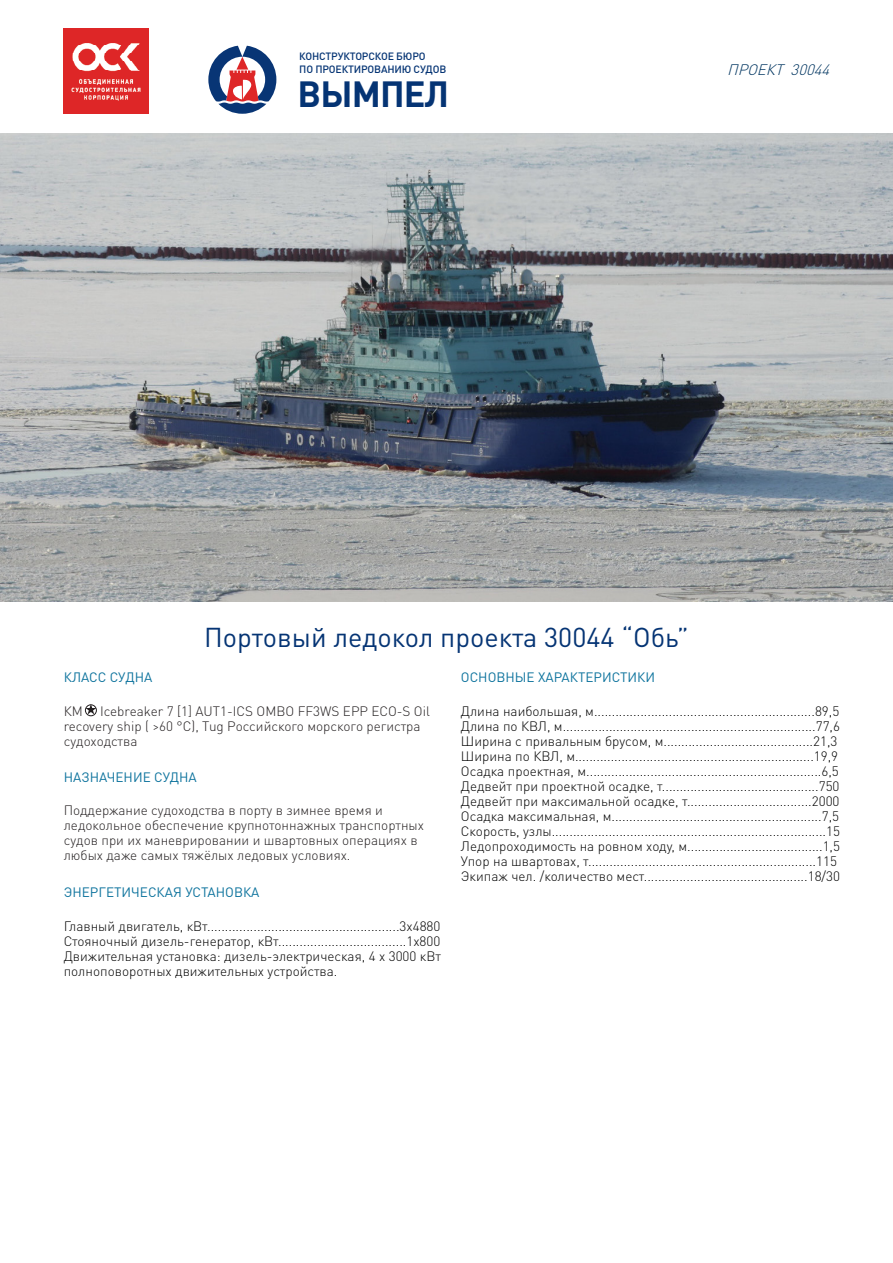
<style>
.page{position:relative;width:893px;height:1263px;background:#fff}
.page>*{position:absolute;margin:0;border:0;box-sizing:border-box;transform-origin:0 0}
.t1{font:700 36px "DIN Pro";letter-spacing:-.025em;color:#053474}
.t2{font:27px "DIN Pro";color:#053474}
.Основной_абзац{font:italic 300 15px "DIN Pro";color:#003560}
.t3{font:300 13.5px/15px "DIN Pro";color:#000}
.t4{font:300 13.5px/15px "DIN Pro";color:#231f20}
.t5{font:13.5px "DIN Pro";color:#0d739d}
.t6{font:500 10.5px "DIN Pro";letter-spacing:-.015em;color:#053474}
</style>
<div class="page">
<img style="left:64px;top:29px;width:85px;height:85px">
<svg style="left:208px;top:46px;width:68px;height:68px"></svg>
<svg style="left:85px;top:704px;width:10px;height:10px"></svg>
<div style="left:85px;top:704px;width:12px;height:12px;border:1px solid #231f20;border-radius:50%"></div>
<img style="left:0;top:134px;width:893px;height:467px">
<p class="t6" style="left:299px;top:49px;width:128px">КОНСТРУКТОРСКОЕ БЮРО</p>
<p class="t6" style="left:299px;top:62px;width:149px">ПО ПРОЕКТИРОВАНИЮ СУДОВ</p>
<p class="Основной_абзац" style="left:727px;top:60px;width:109px">ПРОЕКТ 30044</p>
<p class="t1" style="left:298px;top:70px;width:153px">ВЫМПЕЛ</p>
<p class="t2" style="left:204px;top:619px;width:486px">Портовый ледокол проекта 30044 “Обь”</p>
<p class="t5" style="left:64px;top:668px;width:90px">КЛАСС СУДНА</p>
<p class="t4" style="left:64px;top:703px;width:21px">КМ</p>
<p class="t4" style="left:64px;top:703px;width:368px;text-indent:36px">Icebreaker 7 [1] АUT1-IСS OMBO FF3WS EPP ЕСО-S Oil recovery ship ( &gt;60 °С), Tug Российского морского регистра судоходства</p>
<p class="t5" style="left:64px;top:767px;width:135px">НАЗНАЧЕНИЕ СУДНА</p>
<p class="t4" style="left:64px;top:802px;width:362px">Поддержание судоходства в порту в зимнее время и ледокольное обеспечение крупнотоннажных транспортных судов при их маневрировании и швартовных операциях в любых даже самых тяжёлых ледовых условиях.</p>
<p class="t5" style="left:64px;top:883px;width:197px">ЭНЕРГЕТИЧЕСКАЯ УСТАНОВКА</p>
<p class="t3" style="left:64px;top:918px;width:378px">Главный двигатель, кВт......................................................3х4880</p>
<p class="t3" style="left:64px;top:933px;width:378px">Стояночный дизель-генератор, кВт....................................1х800</p>
<p class="t3" style="left:64px;top:948px;width:379px">Движительная установка: дизель-электрическая, 4 х 3000 кВт полноповоротных движительных устройства.</p>
<p class="t5" style="left:461px;top:668px;width:196px">ОСНОВНЫЕ ХАРАКТЕРИСТИКИ</p>
<p class="t3" style="left:461px;top:703px;width:380px">Длина наибольшая, м..............................................................89,5</p>
<p class="t3" style="left:461px;top:718px;width:381px">Длина по КВЛ, м.......................................................................77,6</p>
<p class="t3" style="left:461px;top:733px;width:378px">Ширина с привальным брусом, м..........................................21,3</p>
<p class="t3" style="left:461px;top:748px;width:379px">Ширина по КВЛ, м...................................................................19,9</p>
<p class="t3" style="left:461px;top:763px;width:379px">Осадка проектная, м..................................................................6,5</p>
<p class="t3" style="left:461px;top:778px;width:380px">Дедвейт при проектной осадке, т............................................750</p>
<p class="t3" style="left:461px;top:793px;width:380px">Дедвейт при максимальной осадке, т...................................2000</p>
<p class="t3" style="left:461px;top:808px;width:380px">Осадка максимальная, м...........................................................7,5</p>
<p class="t3" style="left:461px;top:823px;width:381px">Скорость, узлы.............................................................................15</p>
<p class="t3" style="left:461px;top:838px;width:381px">Ледопроходимость на ровном ходу, м......................................1,5</p>
<p class="t3" style="left:461px;top:853px;width:378px">Упор на швартовах, т................................................................115</p>
<p class="t3" style="left:461px;top:868px;width:381px">Экипаж чел. /количество мест..............................................18/30</p>
</div>
